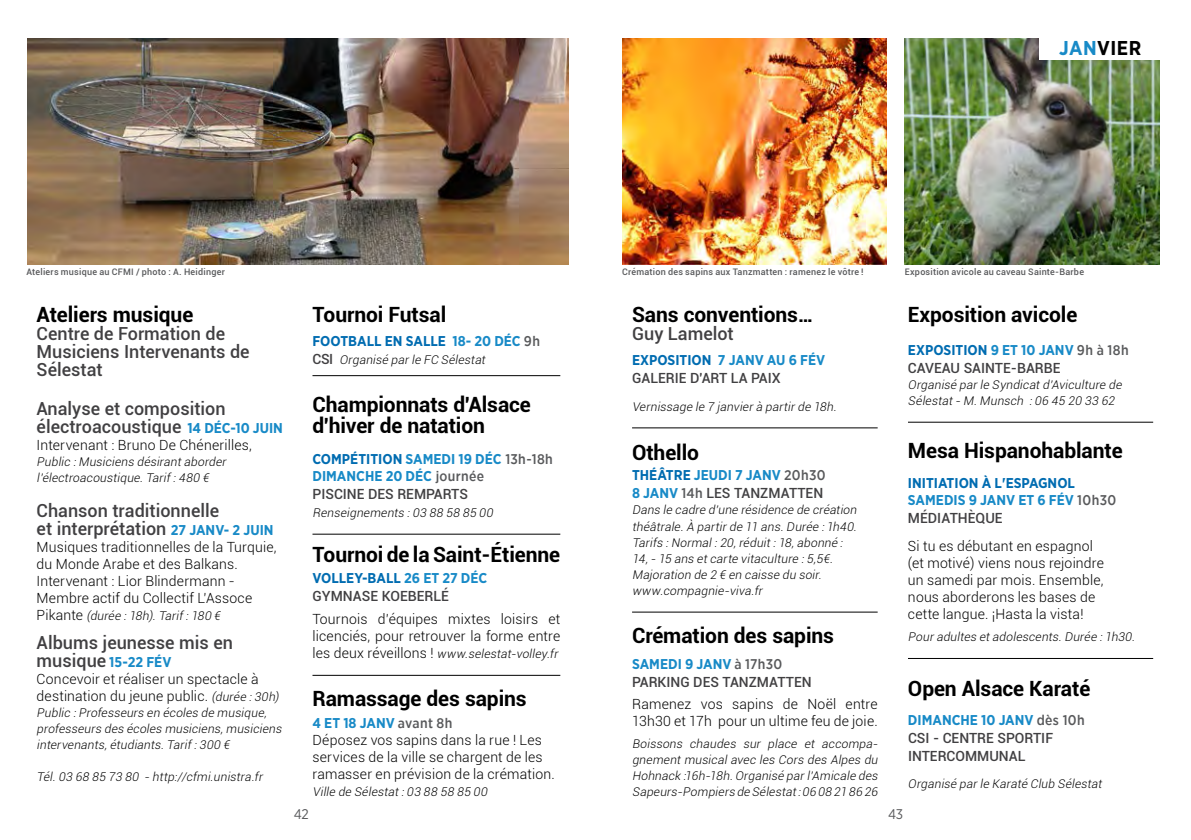
<style>
.page{position:relative;width:1191px;height:840px;background:#fff}
.page>*{position:absolute;margin:0;border:0;box-sizing:border-box;transform-origin:0 0}
.t1{font:700 21px/21px "Roboto";letter-spacing:-.005em;color:#000}
.t2{font:700 20px "Gotham Narrow";letter-spacing:.025em;color:#000}
.t3{font:500 18px/18px "Roboto";color:#414042}
.t4{font:700 14.2px "Gotham Narrow";color:#188ac7}
.t5{font:700 14.2px "Gotham Narrow";color:#006cb1}
.t6{font:300 14px/17px "Roboto";letter-spacing:.015em;color:#000}
.t7{font:500 14px/18px "Roboto";color:#414042}
.t8{font:14px "Gotham Narrow";color:#58595b}
.t9{font:italic 300 12px/16px "Roboto";color:#000}
.t10{font:500 9px "Roboto";letter-spacing:.025em;color:#58595b}
.s1{color:#188ac7}
.s2{font-family:"Gotham Narrow";font-weight:700;font-size:14.2px;color:#188ac7}
.s3{font-style:normal;font-size:14px}
.s4{font-family:"Roboto";font-weight:500;font-size:18px;color:#414042}
.s5{font-style:italic;font-size:12px}
.s6{font-weight:500;font-size:14px;color:#58595b}
.s7{font-weight:500;font-style:normal;font-size:14px;color:#414042}
.s8{color:#006cb1}
.s9{font-family:"Gotham Narrow";color:#58595b}
</style>
<div class="page">
<hr style="left:312px;top:375px;width:248px;height:1px;background:#000">
<hr style="left:312px;top:533px;width:248px;height:1px;background:#000">
<hr style="left:312px;top:674px;width:248px;height:1px;background:#000">
<hr style="left:908px;top:421px;width:245px;height:1px;background:#000">
<hr style="left:908px;top:657px;width:245px;height:1px;background:#000">
<hr style="left:632px;top:427px;width:245px;height:1px;background:#000">
<hr style="left:632px;top:611px;width:245px;height:1px;background:#000">
<img style="left:27px;top:38px;width:541px;height:226px">
<img style="left:622px;top:39px;width:264px;height:225px">
<img style="left:904px;top:38px;width:255px;height:226px">
<div style="left:1039px;top:33px;width:122px;height:27px;background:#fff"></div>
<p class="t2" style="left:1059px;top:35px;width:84px"><span class="s1">JAN</span>VIER</p>
<p class="t10" style="left:27px;top:265px;width:200px">Ateliers musique au CFMI / photo : A. Heidinger</p>
<p class="t10" style="left:622px;top:265px;width:243px">Crémation des sapins aux Tanzmatten : ramenez le vôtre !</p>
<p class="t10" style="left:904px;top:265px;width:181px">Exposition avicole au caveau Sainte-Barbe</p>
<p class="t1" style="left:37px;top:303px;width:158px">Ateliers musique</p>
<p class="t3" style="left:37px;top:324px;width:214px">Centre de Formation de<br>Musiciens Intervenants de<br>Sélestat</p>
<p class="t3" style="left:37px;top:399px;width:248px">Analyse et composition électroacoustique <span class="s2">14 DÉC-10 JUIN</span></p>
<p class="t6" style="left:37px;top:436px;width:217px">Intervenant : Bruno De Chénerilles,</p>
<p class="t9" style="left:37px;top:453px;width:194px">Public :Musiciens désirantaborder l'électroacoustique.Tarif:480 €</p>
<p class="t3" style="left:37px;top:500px;width:184px">Chanson traditionnelle</p>
<p class="t3" style="left:37px;top:518px;width:238px">et interprétation <span class="s2">27 JANV- 2 JUIN</span></p>
<p class="t6" style="left:37px;top:537px;width:241px">Musiques traditionnelles de la Turquie, du Monde Arabe et des Balkans.<br>Intervenant : Lior Blindermann - Membre actif du Collectif L’Assoce</p>
<p class="t9" style="left:37px;top:606px;width:188px"><span class="s3">P i k a n t e</span> (durée :18h).Tarif:180 €</p>
<p class="t3" style="left:37px;top:632px;width:198px">Albums jeunesse mis en</p>
<p class="t4" style="left:37px;top:652px;width:136px"><span class="s4">musique</span> 15-22 FÉV</p>
<p class="t6" style="left:37px;top:669px;width:246px">Concevoir et réaliser un spectacle à destination du jeune public. <span class="s5">(durée :30h)</span></p>
<p class="t9" style="left:37px;top:704px;width:249px">Public :Professeurs en écoles de musique, professeurs des écoles musiciens,musiciens intervenants,étudiants.Tarif:300 €</p>
<p class="t9" style="left:37px;top:768px;width:230px">Tél.03 68 85 73 80 -http://cfmi.unistra.fr</p>
<p class="t1" style="left:312px;top:303px;width:135px">Tournoi Futsal</p>
<p class="t5" style="left:312px;top:331px;width:229px">FOOTBALL EN SALLE <span class="s1">18- 20 DÉC</span> <span class="s6">9h</span></p>
<p class="t9" style="left:312px;top:351px;width:177px"><span class="s7">C S I</span> Organisé parle FC Sélestat</p>
<p class="t1" style="left:312px;top:392px;width:220px">Championnats d'Alsace d'hiver de natation</p>
<p class="t5" style="left:312px;top:449px;width:242px">COMPÉTITION <span class="s1">SAMEDI 19 DÉC</span> <span class="s6">13h-18h</span></p>
<p class="t4" style="left:312px;top:466px;width:173px">DIMANCHE 20 DÉC <span class="s6">journée</span></p>
<p class="t7" style="left:312px;top:484px;width:157px">PISCINE DES REMPARTS</p>
<p class="t9" style="left:312px;top:504px;width:185px">Renseignements :03 88 58 85 00</p>
<p class="t1" style="left:312px;top:542px;width:249px">Tournoi de la Saint-Étienne</p>
<p class="t5" style="left:312px;top:568px;width:176px">VOLLEY-BALL <span class="s1">26 ET 27 DÉC</span></p>
<p class="t7" style="left:312px;top:586px;width:138px">GYMNASE KOEBERLÉ</p>
<p class="t6" style="left:312px;top:609px;width:249px">Tournois d’équipes mixtes loisirs et licenciés, pour retrouver la forme entre</p>
<p class="t9" style="left:312px;top:645px;width:250px"><span class="s3">l e s d e u x réve i l l o n s !</span> www.selestat-volley.fr</p>
<p class="t1" style="left:312px;top:686px;width:216px">Ramassage des sapins</p>
<p class="t4" style="left:312px;top:713px;width:141px">4 ET 18 JANV <span class="s6">avant 8h</span></p>
<p class="t6" style="left:312px;top:731px;width:244px">Déposez vos sapins dans la rue ! Les services de la ville se chargent de les ramasser en prévision de la crémation.</p>
<p class="t9" style="left:312px;top:782px;width:179px">Ville de Sélestat:03 88 58 85 00</p>
<p class="t1" style="left:632px;top:303px;width:183px">Sans conventions…</p>
<p class="t3" style="left:632px;top:323px;width:103px">Guy Lamelot</p>
<p class="t4" style="left:632px;top:351px;width:195px"><span class="s8">EXPOSITION</span> 7 JANV AU 6 FÉV</p>
<p class="t7" style="left:632px;top:368px;width:150px">GALERIE D'ART LA PAIX</p>
<p class="t9" style="left:632px;top:397px;width:209px">Vernissage le 7 janvierà partirde 18h.</p>
<p class="t1" style="left:632px;top:441px;width:69px">Othello</p>
<p class="t4" style="left:632px;top:465px;width:195px"><span class="s8">THÉÂTRE</span> JEUDI 7 JANV <span class="s6">20h30</span></p>
<p class="t7" style="left:632px;top:483px;width:193px"><span class="s2">8 JANV</span> <span class="s9">14h</span> LES TANZMATTEN</p>
<p class="t9" style="left:632px;top:500px;width:229px">Dans le cadre d'une résidence de création théâtrale. À partirde 11 ans.Durée :1h40.<br>Tarifs :Normal:20,réduit:18,abonné :<br>14,-15 ans etcarte vitaculture :5,5€.<br>Majoration de 2 € en caisse du soir. www.compagnie-viva.fr</p>
<p class="t1" style="left:632px;top:624px;width:203px">Crémation des sapins</p>
<p class="t4" style="left:632px;top:654px;width:152px">SAMEDI 9 JANV <span class="s6">à 17h30</span></p>
<p class="t7" style="left:632px;top:671px;width:181px">PARKING DES TANZMATTEN</p>
<p class="t6" style="left:632px;top:695px;width:247px">Ramenez vos sapins de Noël entre<br>13h30 et 17h pour un ultime feu de joie.</p>
<p class="t9" style="left:632px;top:734px;width:250px;text-align:justify">Boissons chaudes sur place et accompa&shy;gnement musical avec les Cors des Alpes du Hohnack :16h-18h.Organisé parl'Amicale des Sapeurs-Pompiers de Sélestat:06 08 21 86 26</p>
<p class="t1" style="left:908px;top:303px;width:171px">Exposition avicole</p>
<p class="t5" style="left:908px;top:340px;width:222px">EXPOSITION <span class="s1">9 ET 10 JANV</span> <span class="s6">9h à 18h</span></p>
<p class="t7" style="left:908px;top:358px;width:154px">CAVEAU SAINTE-BARBE</p>
<p class="t9" style="left:908px;top:376px;width:218px">Organisé parle Syndicatd'Aviculture de<br>Sélestat-M.Munsch :06 45 20 33 62</p>
<p class="t1" style="left:908px;top:439px;width:216px">Mesa Hispanohablante</p>
<p class="t5" style="left:908px;top:473px;width:169px">INITIATION À L'ESPAGNOL</p>
<p class="t4" style="left:908px;top:490px;width:210px">SAMEDIS 9 JANV ET 6 FÉV <span class="s6">10h30</span></p>
<p class="t7" style="left:908px;top:508px;width:96px">MÉDIATHÈQUE</p>
<p class="t6" style="left:908px;top:537px;width:197px">Si tu es débutant en espagnol (et motivé) viens nous rejoindre un samedi par mois. Ensemble, nous aborderons les bases de cette langue. ¡Hasta la vista!</p>
<p class="t9" style="left:908px;top:628px;width:231px">Pouradultes etadolescents.Durée :1h30.</p>
<p class="t1" style="left:908px;top:677px;width:184px">Open Alsace Karaté</p>
<p class="t4" style="left:908px;top:710px;width:178px">DIMANCHE 10 JANV <span class="s6">dès 10h</span></p>
<p class="t7" style="left:908px;top:727px;width:147px">CSI - CENTRE SPORTIF<br>INTERCOMMUNAL</p>
<p class="t9" style="left:908px;top:774px;width:198px">Organisé parle Karaté Club Sélestat</p>
<p class="t8" style="left:294px;top:804px;width:16px">42</p>
<p class="t8" style="left:888px;top:804px;width:17px">43</p>
</div>
